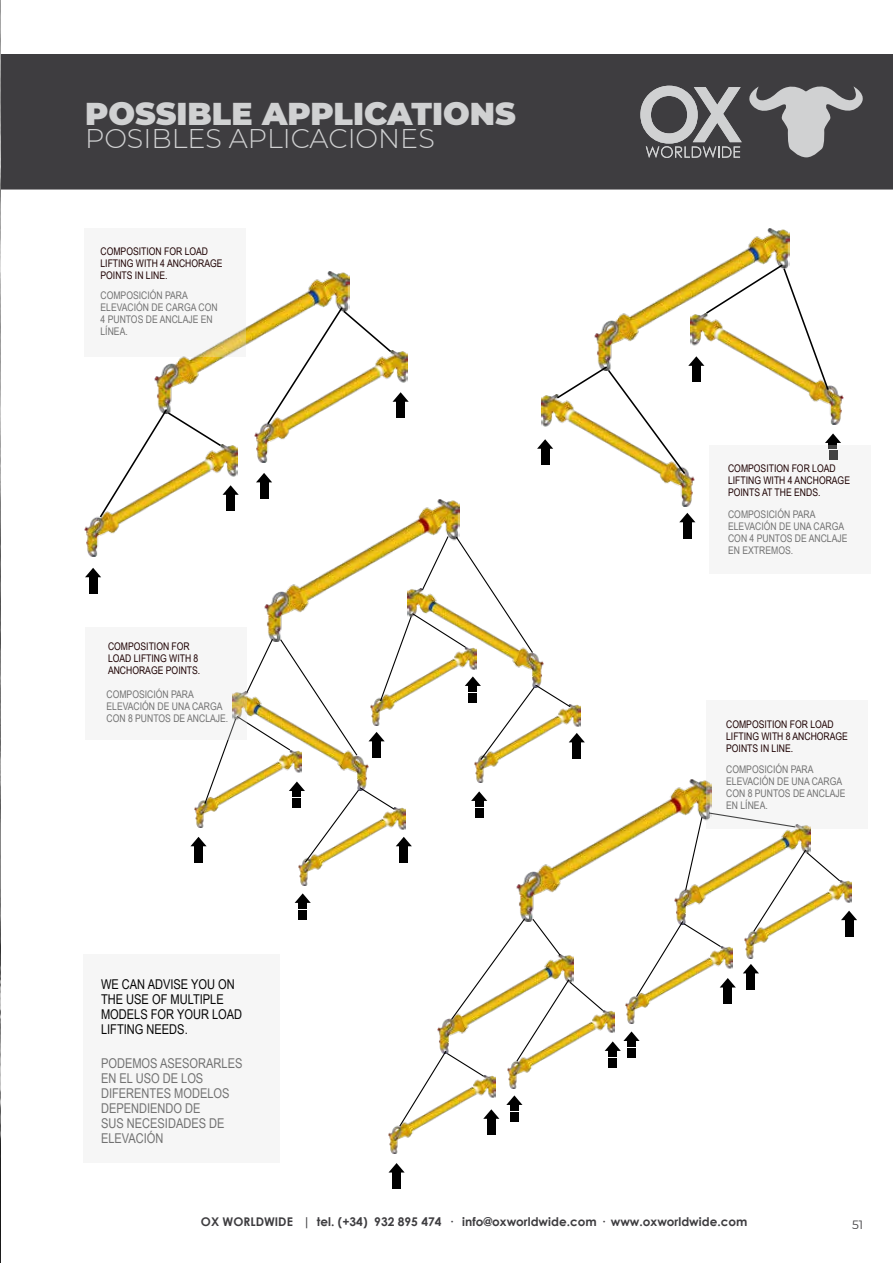
<style>
.page{position:relative;width:893px;height:1263px;background:#fff}
.page>*{position:absolute;margin:0;border:0;box-sizing:border-box;transform-origin:0 0}
.t1{font:900 31.5px "Montserrat";color:#d0d1d2}
.t2{font:300 27px "Montserrat";color:#d0d1d2}
.t3{font:13.5px/15px "Arial Narrow";color:#717171}
.t4{font:13.5px/15px "Arial Narrow";color:#040404}
.t5{font:700 12px "Century Gothic";color:#3e3d40}
.t6{font:12px "Montserrat";color:#3e3d40}
.t7{font:10.5px/12px "Arial Narrow";color:#717171}
.t8{font:10.5px/12px "Arial Narrow";color:#1d0001}
</style>
<div class="page">
<div style="left:0;top:54px;width:893px;height:135px;background:#3e3d40"></div>
<hr style="left:1px;top:188px;width:892px;height:2px;background:#3e3d40">
<svg style="left:640px;top:85px;width:223px;height:73px"></svg>
<div style="left:84px;top:954px;width:196px;height:209px;background:#f6f6f6"></div>
<div style="left:683px;top:521px;width:9px;height:7px;background:#000"></div>
<svg style="left:679px;top:513px;width:16px;height:9px"></svg>
<div style="left:683px;top:529px;width:9px;height:5px;background:#000"></div>
<div style="left:683px;top:534px;width:9px;height:5px;background:#000"></div>
<img style="left:722px;top:229px;width:67px;height:34px">
<img style="left:660px;top:476px;width:34px;height:30px">
<svg style="left:537px;top:263px;width:304px;height:213px"></svg>
<div style="left:89px;top:576px;width:8px;height:7px;background:#000"></div>
<svg style="left:85px;top:568px;width:16px;height:9px"></svg>
<svg style="left:89px;top:584px;width:9px;height:4px"></svg>
<div style="left:89px;top:589px;width:9px;height:5px;background:#000"></div>
<div style="left:260px;top:481px;width:8px;height:7px;background:#000"></div>
<svg style="left:256px;top:473px;width:16px;height:9px"></svg>
<div style="left:260px;top:489px;width:9px;height:5px;background:#000"></div>
<div style="left:260px;top:494px;width:9px;height:5px;background:#000"></div>
<img style="left:155px;top:271px;width:194px;height:136px">
<img style="left:255px;top:351px;width:41px;height:111px">
<img style="left:84px;top:516px;width:44px;height:40px">
<svg style="left:266px;top:305px;width:143px;height:121px"></svg>
<svg style="left:98px;top:407px;width:141px;height:112px"></svg>
<div style="left:392px;top:1171px;width:9px;height:7px;background:#000"></div>
<svg style="left:389px;top:1163px;width:15px;height:9px"></svg>
<div style="left:392px;top:1179px;width:9px;height:5px;background:#000"></div>
<div style="left:392px;top:1184px;width:9px;height:5px;background:#000"></div>
<img style="left:388px;top:1135px;width:23px;height:19px">
<img style="left:391px;top:499px;width:68px;height:36px">
<svg style="left:190px;top:535px;width:667px;height:600px"></svg>
<div style="left:709px;top:445px;width:162px;height:129px;background:#f6f6f6"></div>
<div style="left:84px;top:228px;width:162px;height:128px;background:#f6f6f6"></div>
<div style="left:85px;top:627px;width:162px;height:113px;background:#f6f6f6"></div>
<div style="left:706px;top:701px;width:162px;height:128px;background:#f6f6f6"></div>
<img style="left:0;top:0;width:1px;height:1263px">
<h1 class="t1" style="left:85px;top:91px;width:432px">POSSIBLE APPLICATIONS</h1>
<h2 class="t2" style="left:85px;top:120px;width:351px">POSIBLES APLICACIONES</h2>
<p class="t8" style="left:101px;top:244px;width:123px">COMPOSITION FOR LOAD<br>LIFTING WITH 4 ANCHORAGE<br>POINTS IN LINE.</p>
<p class="t7" style="left:101px;top:288px;width:119px">COMPOSICIÓN PARA<br>ELEVACIÓN DE CARGA CON<br>4 PUNTOS DE ANCLAJE EN<br>LÍNEA.</p>
<p class="t8" style="left:108px;top:640px;width:94px">COMPOSITION FOR<br>LOAD LIFTING WITH 8<br>ANCHORAGE POINTS.</p>
<p class="t7" style="left:106px;top:688px;width:123px">COMPOSICIÓN PARA<br>ELEVACIÓN DE UNA CARGA<br>CON 8 PUNTOS DE ANCLAJE.</p>
<p class="t4" style="left:101px;top:976px;width:143px">WE CAN ADVISE YOU ON<br>THE USE OF MULTIPLE<br>MODELS FOR YOUR LOAD<br>LIFTING NEEDS.</p>
<p class="t3" style="left:101px;top:1055px;width:143px">PODEMOS ASESORARLES<br>EN EL USO DE LOS<br>DIFERENTES MODELOS<br>DEPENDIENDO DE<br>SUS NECESIDADES DE<br>ELEVACIÓN</p>
<p class="t8" style="left:728px;top:462px;width:123px">COMPOSITION FOR LOAD<br>LIFTING WITH 4 ANCHORAGE<br>POINTS AT THE ENDS.</p>
<p class="t7" style="left:728px;top:507px;width:121px">COMPOSICIÓN PARA<br>ELEVACIÓN DE UNA CARGA<br>CON 4 PUNTOS DE ANCLAJE<br>EN EXTREMOS.</p>
<p class="t8" style="left:726px;top:718px;width:123px">COMPOSITION FOR LOAD<br>LIFTING WITH 8 ANCHORAGE<br>POINTS IN LINE.</p>
<p class="t7" style="left:726px;top:763px;width:121px">COMPOSICIÓN PARA<br>ELEVACIÓN DE UNA CARGA<br>CON 8 PUNTOS DE ANCLAJE<br>EN LÍNEA.</p>
<p class="t5" style="left:201px;top:1212px;width:548px">OX WORLDWIDE | tel. (+34) 932 895 474 · info@oxworldwide.com · www.oxworldwide.com</p>
<p class="t6" style="left:852px;top:1216px;width:13px">51</p>
</div>
